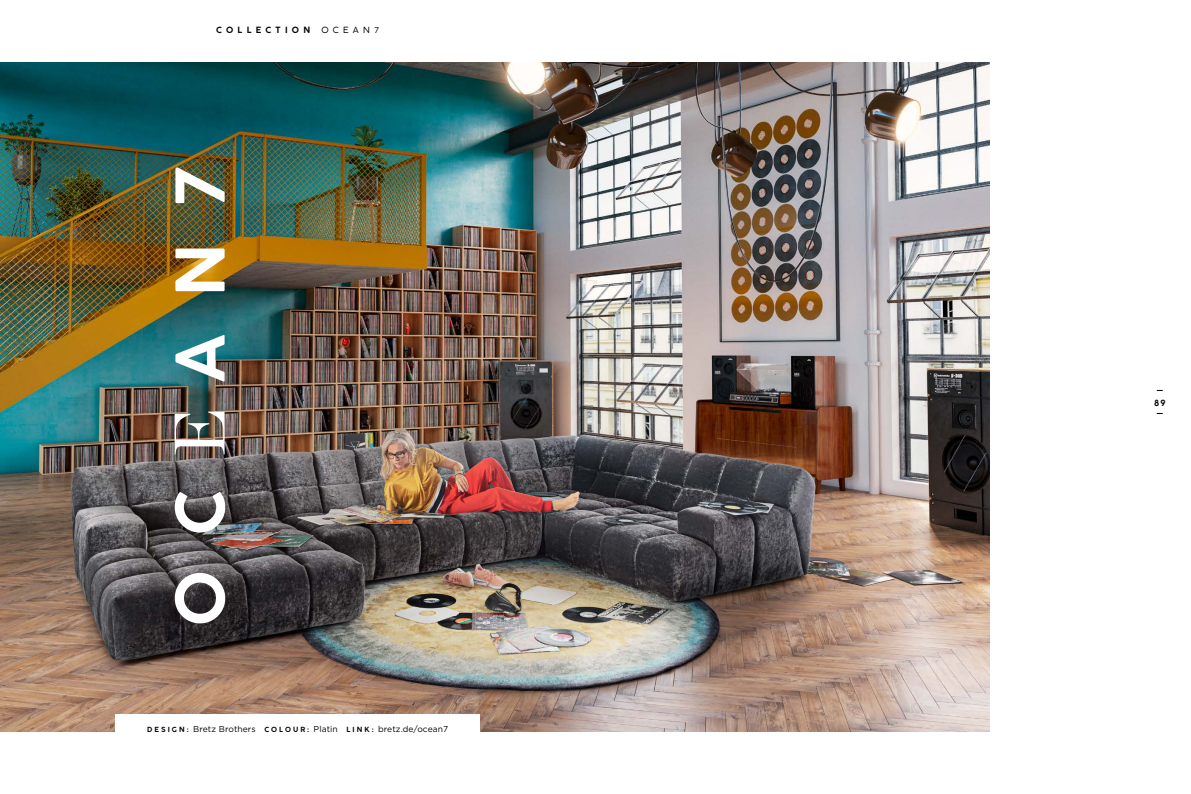
<style>
.page{position:relative;width:1191px;height:794px;background:#fff}
.page>*{position:absolute;margin:0;border:0;box-sizing:border-box;transform-origin:0 0}
.t1{font:700 66.2px "Coco Gothic";color:#fff}
.t2{font:8.5px "Gotham";letter-spacing:.01em;color:#000}
.t3{font:700 8.5px "Coco Gothic";letter-spacing:.5em;color:#000}
.t4{font:8.5px "Coco Gothic";letter-spacing:.5em;color:#000}
.s1{font-family:"Gotham"}
.s2{font-family:"Chronicle Display";font-weight:400;font-size:71.6px}
.s3{font-family:"Coco Gothic";font-weight:700;font-size:7px}
</style>
<div class="page">
<img style="left:0;top:62px;width:989px;height:669px">
<div style="left:115px;top:714px;width:365px;height:18px;background:#fff"></div>
<p class="t3" style="left:216px;top:23px;width:95px">COLLECTION</p>
<p class="t4" style="left:321px;top:23px;width:59px">OCEAN<span class="s1">7</span></p>
<h1 class="t1" style="left:150px;top:626px;width:460px;rotate:-90deg">OC<span class="s2">E</span>AN7</h1>
<p class="t2" style="left:147px;top:723px;width:302px"><span class="s3">D E S I G N :</span> Bretz Brothers <span class="s3">C O L O U R :</span> Platin <span class="s3">L I N K :</span> bretz.de/ocean7</p>
<p class="t3" style="left:1154px;top:396px;width:13px">89</p>
</div>
